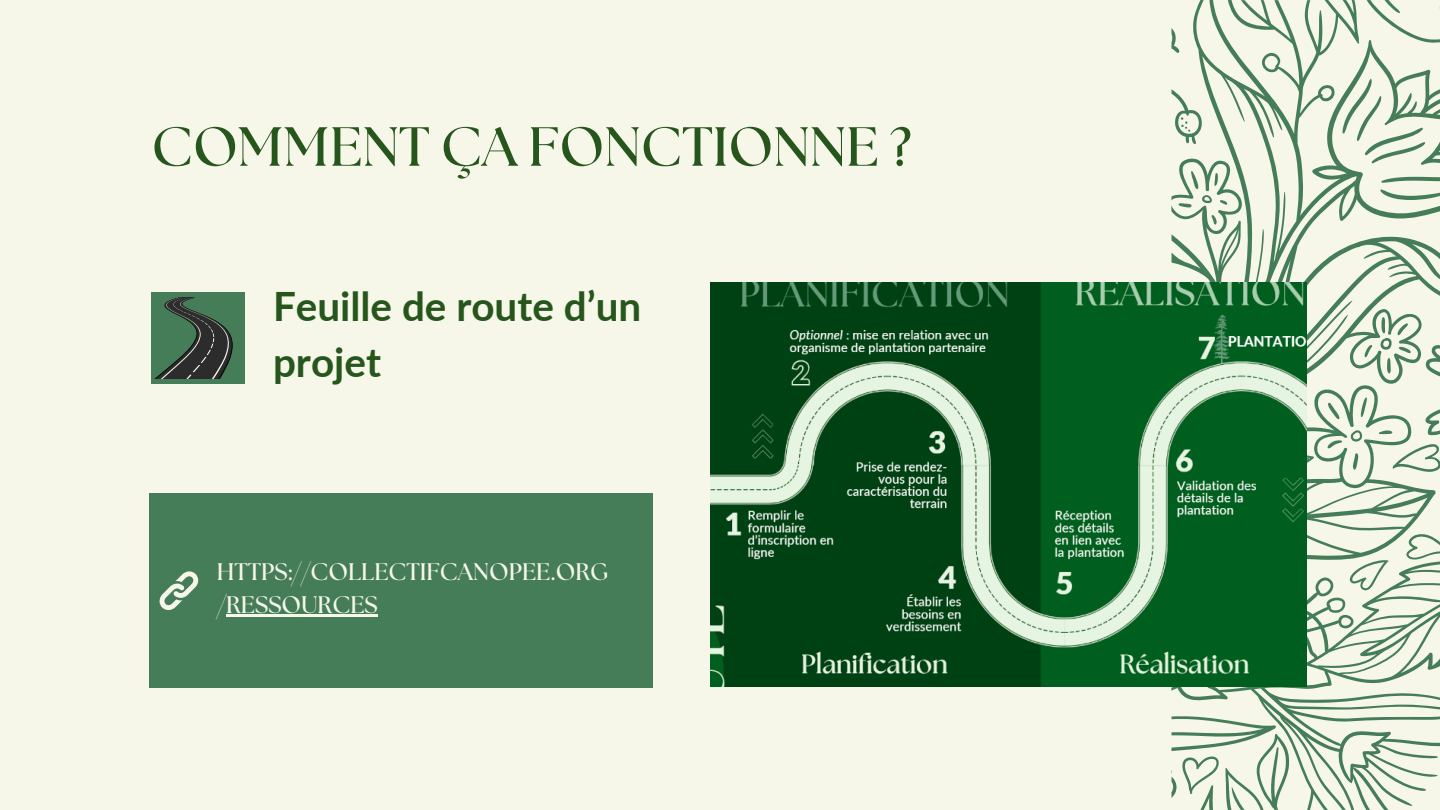
<style>
.page{position:relative;width:1440px;height:810px;background:#f6f6e9}
.page>*{position:absolute;margin:0;border:0;box-sizing:border-box;transform-origin:0 0}
.t1{font:700 55px "The Seasons";color:#26561c}
.t2{font:700 40.4px/56.2px "Lato";color:#26561c}
.t3{font:700 23.9px/33px "The Seasons";color:#f6f6e9}
</style>
<div class="page">
<svg style="left:1171px;top:0;width:269px;height:810px"></svg>
<img style="left:711px;top:282px;width:595px;height:405px">
<div style="left:149px;top:493px;width:503px;height:195px;background:#457d58"></div>
<div style="left:152px;top:293px;width:93px;height:91px;background:#457d58"></div>
<svg style="left:154px;top:298px;width:79px;height:81px"></svg>
<svg style="left:160px;top:571px;width:38px;height:39px"></svg>
<hr style="left:226px;top:615px;width:152px;height:2px;background:#f6f6e9">
<p class="t1" style="left:152px;top:122px;width:761px">COMMENT ÇA FONCTIONNE ?</p>
<h2 class="t2" style="left:273px;top:277px;width:370px">Feuille de route d’un projet</h2>
<h1 class="t3" style="left:217px;top:557px;width:393px">HTTPS://COLLECTIFCANOPEE.ORG /RESSOURCES</h1>
</div>
